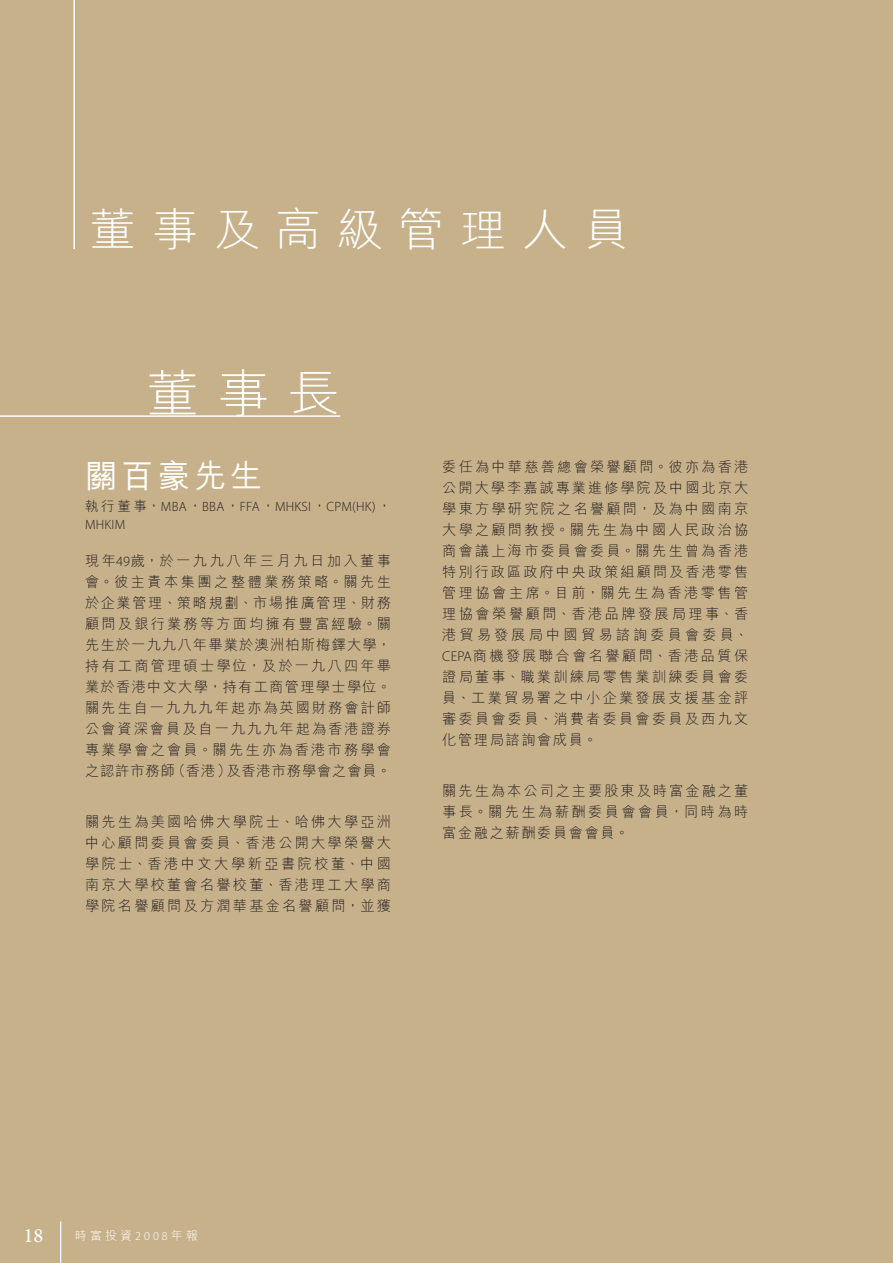
<style>
.page{position:relative;width:893px;height:1263px;background:#c7b18b}
.page>*{position:absolute;margin:0;border:0;box-sizing:border-box;transform-origin:0 0}
.t1{font:51px "M Hei HK Light E Ten B5 H";color:#fff;scale:1.05 1}
.t2{font:45px "M Hei HK Light E Ten B5 H";letter-spacing:.305em;color:#fff;scale:1.05 1}
.t3{font:32.7px "M Hei HK Medium E Ten B5 H";letter-spacing:.11em;color:#fff}
.t4{font:21px "Arno Pro";color:#fff}
.t5{font:14.25px/21px "M Hei HK Light E Ten B5 H";letter-spacing:.155em;color:#231f20;text-align:justify}
.t6{font:300 13.5px/18px "Myriad Pro";letter-spacing:.02em;color:#231f20}
.t7{font:12px "M Hei HK Light E Ten B5 H";letter-spacing:.25em;color:#fff}
.s1{font-family:"M Hei HK Light E Ten B5 H";font-weight:400}
.s2{font-family:"Myriad Pro";font-weight:300}
</style>
<div class="page">
<hr style="left:73px;top:0;width:2px;height:249px;background:#fff">
<hr style="left:0;top:415px;width:340px;height:2px;background:#fff">
<hr style="left:60px;top:1221px;width:1px;height:42px;background:#fff">
<h2 class="t2" style="left:89px;top:213px;width:517px">董事及高級管理人員</h2>
<h1 class="t1" style="left:146px;top:374px;width:187px">董事長</h1>
<h3 class="t3" style="left:85px;top:463px;width:179px">關百豪先生</h3>
<p class="t6" style="left:85px;top:499px;width:308px"><span class="s1">執行董事，</span>MBA<span class="s1">，</span>BBA<span class="s1">，</span>FFA<span class="s1">，</span>MHKSI<span class="s1">，</span>CPM(HK)<span class="s1">，<br></span>MHKIM</p>
<p class="t5" style="left:85px;top:552px;width:308px">現年<span class="s2">49</span>歲，於一九九八年三月九日加入董事會。彼主責本集團之整體業務策略。關先生於企業管理、策略規劃、市場推廣管理、財務顧問及銀行業務等方面均擁有豐富經驗。關先生於一九九八年畢業於澳洲柏斯梅鐸大學，持有工商管理碩士學位，及於一九八四年畢業於香港中文大學，持有工商管理學士學位。關先生自一九九九年起亦為英國財務會計師公會資深會員及自一九九九年起為香港證券專業學會之會員。關先生亦為香港市務學會之認許市務師（香港）及香港市務學會之會員。</p>
<p class="t5" style="left:85px;top:813px;width:308px">關先生為美國哈佛大學院士、哈佛大學亞洲中心顧問委員會委員、香港公開大學榮譽大學院士、香港中文大學新亞書院校董、中國南京大學校董會名譽校董、香港理工大學商學院名譽顧問及方潤華基金名譽顧問，並獲</p>
<p class="t5" style="left:442px;top:458px;width:308px">委任為中華慈善總會榮譽顧問。彼亦為香港公開大學李嘉誠專業進修學院及中國北京大學東方學研究院之名譽顧問，及為中國南京大學之顧問教授。關先生為中國人民政治協商會議上海市委員會委員。關先生曾為香港特別行政區政府中央政策組顧問及香港零售管理協會主席。目前，關先生為香港零售管理協會榮譽顧問、香港品牌發展局理事、香港貿易發展局中國貿易諮詢委員會委員、<span class="s2">CEPA</span>商機發展聯合會名譽顧問、香港品質保證局董事、職業訓練局零售業訓練委員會委員、工業貿易署之中小企業發展支援基金評審委員會委員、消費者委員會委員及西九文化管理局諮詢會成員。</p>
<p class="t5" style="left:442px;top:782px;width:308px">關先生為本公司之主要股東及時富金融之董事長。關先生為薪酬委員會會員，同時為時富金融之薪酬委員會會員。</p>
<h3 class="t4" style="left:23px;top:1222px;width:21px">18</h3>
<p class="t7" style="left:75px;top:1231px;width:124px">時富投資<span class="s2">2008</span>年報</p>
</div>
